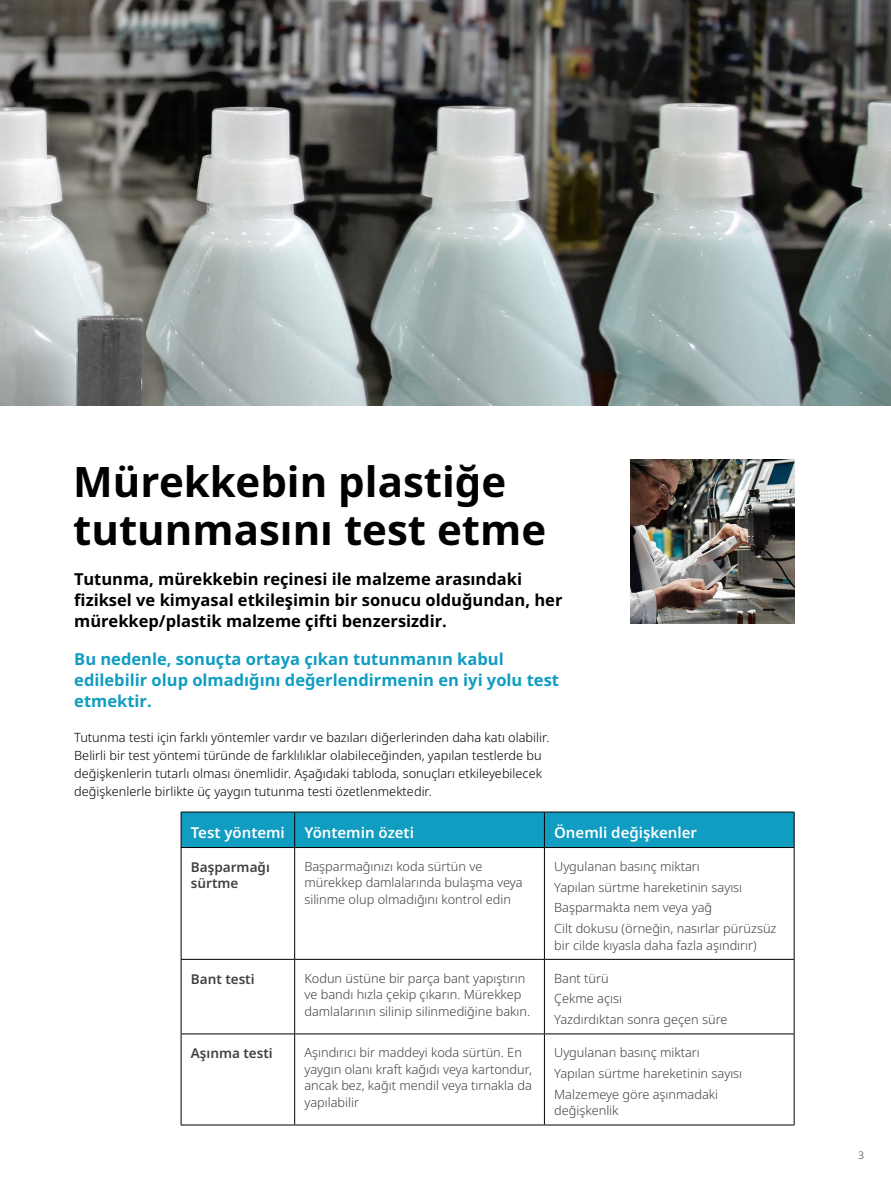
<style>
.page{position:relative;width:891px;height:1188px;background:#fff}
.page>*{position:absolute;margin:0;border:0;box-sizing:border-box;transform-origin:0 0}
.Copyright_Line{font:700 42px/48px "Noto Sans";color:#000}
.Copyright_Line-2{font:700 16.5px/21px "Noto Sans";color:#000}
.Copyright_Line-3{font:700 16.5px/21px "Noto Sans";color:#109dc1}
.Copyright_Line-4{font:600 15px "Noto Sans";color:#fff}
.Copyright_Line-5{font:600 13.5px/16.5px "Noto Sans";color:#414042}
.Copyright_Line-6{font:300 12.75px/16.5px "Noto Sans";color:#414042}
.Copyright_Line-7{font:300 12.75px/18px "Noto Sans";color:#000}
.t1{font:300 10.5px "Noto Sans";color:#414042}
</style>
<div class="page">
<img style="left:0;top:0;width:891px;height:406px">
<div style="left:182px;top:813px;width:612px;height:34px;background:#109dc1"></div>
<hr style="left:294px;top:848px;width:1px;height:111px;background:#000">
<hr style="left:544px;top:848px;width:1px;height:111px;background:#000">
<hr style="left:181px;top:959px;width:114px;height:1px;background:#000">
<hr style="left:295px;top:959px;width:249px;height:1px;background:#000">
<hr style="left:294px;top:960px;width:1px;height:74px;background:#000">
<hr style="left:544px;top:959px;width:251px;height:1px;background:#000">
<hr style="left:544px;top:960px;width:1px;height:74px;background:#000">
<hr style="left:181px;top:1034px;width:114px;height:1px;background:#000">
<hr style="left:295px;top:1034px;width:249px;height:1px;background:#000">
<hr style="left:294px;top:1034px;width:1px;height:91px;background:#000">
<hr style="left:544px;top:1034px;width:251px;height:1px;background:#000">
<hr style="left:544px;top:1034px;width:1px;height:91px;background:#000">
<hr style="left:294px;top:812px;width:1px;height:35px;background:#000">
<hr style="left:544px;top:812px;width:1px;height:35px;background:#000">
<hr style="left:181px;top:812px;width:114px;height:1px;background:#000">
<hr style="left:181px;top:812px;width:1px;height:35px;background:#000">
<hr style="left:295px;top:812px;width:249px;height:1px;background:#000">
<hr style="left:544px;top:812px;width:251px;height:1px;background:#000">
<hr style="left:794px;top:812px;width:1px;height:35px;background:#000">
<hr style="left:181px;top:848px;width:1px;height:111px;background:#000">
<hr style="left:794px;top:848px;width:1px;height:111px;background:#000">
<hr style="left:181px;top:960px;width:1px;height:74px;background:#000">
<hr style="left:794px;top:960px;width:1px;height:74px;background:#000">
<hr style="left:181px;top:1034px;width:1px;height:91px;background:#000">
<hr style="left:794px;top:1034px;width:1px;height:91px;background:#000">
<hr style="left:181px;top:1125px;width:114px;height:1px;background:#000">
<hr style="left:295px;top:1125px;width:249px;height:1px;background:#000">
<hr style="left:544px;top:1125px;width:251px;height:1px;background:#000">
<hr style="left:181px;top:847px;width:114px;height:1px;background:#000">
<hr style="left:295px;top:847px;width:249px;height:1px;background:#000">
<hr style="left:544px;top:847px;width:251px;height:1px;background:#000">
<img style="left:630px;top:459px;width:165px;height:165px">
<p class="Copyright_Line" style="left:73px;top:457px;width:475px">Mürekkebin plastiğe tutunmasını test etme</p>
<p class="Copyright_Line-2" style="left:74px;top:568px;width:490px">Tutunma, mürekkebin reçinesi ile malzeme arasındaki fiziksel ve kimyasal etkileşimin bir sonucu olduğundan, her mürekkep/plastik malzeme çifti benzersizdir.</p>
<p class="Copyright_Line-3" style="left:74px;top:648px;width:486px">Bu nedenle, sonuçta ortaya çıkan tutunmanın kabul edilebilir olup olmadığını değerlendirmenin en iyi yolu test etmektir.</p>
<p class="Copyright_Line-7" style="left:74px;top:728px;width:477px">Tutunma testi için farklı yöntemler vardır ve bazıları diğerlerinden daha katı olabilir.<br>Belirli bir test yöntemi türünde de farklılıklar olabileceğinden, yapılan testlerde bu değişkenlerin tutarlı olması önemlidir. Aşağıdaki tabloda, sonuçları etkileyebilecek değişkenlerle birlikte üç yaygın tutunma testi özetlenmektedir.</p>
<p class="Copyright_Line-4" style="left:191px;top:822px;width:96px">Test yöntemi</p>
<p class="Copyright_Line-4" style="left:304px;top:822px;width:111px">Yöntemin özeti</p>
<p class="Copyright_Line-4" style="left:554px;top:822px;width:145px">Önemli değişkenler</p>
<p class="Copyright_Line-5" style="left:191px;top:859px;width:81px">Başparmağı sürtme</p>
<p class="Copyright_Line-6" style="left:304px;top:858px;width:220px">Başparmağınızı koda sürtün ve mürekkep damlalarında bulaşma veya silinme olup olmadığını kontrol edin</p>
<p class="Copyright_Line-6" style="left:554px;top:858px;width:147px">Uygulanan basınç miktarı</p>
<p class="Copyright_Line-6" style="left:554px;top:879px;width:190px">Yapılan sürtme hareketinin sayısı</p>
<p class="Copyright_Line-6" style="left:554px;top:900px;width:160px">Başparmakta nem veya yağ</p>
<p class="Copyright_Line-6" style="left:554px;top:921px;width:224px">Cilt dokusu (örneğin, nasırlar pürüzsüz bir cilde kıyasla daha fazla aşındırır)</p>
<p class="Copyright_Line-5" style="left:191px;top:971px;width:65px">Bant testi</p>
<p class="Copyright_Line-6" style="left:304px;top:970px;width:227px">Kodun üstüne bir parça bant yapıştırın ve bandı hızla çekip çıkarın. Mürekkep damlalarının silinip silinmediğine bakın.</p>
<p class="Copyright_Line-6" style="left:554px;top:970px;width:56px">Bant türü</p>
<p class="Copyright_Line-6" style="left:554px;top:991px;width:69px">Çekme açısı</p>
<p class="Copyright_Line-6" style="left:554px;top:1012px;width:175px">Yazdırdıktan sonra geçen süre</p>
<p class="Copyright_Line-5" style="left:191px;top:1045px;width:83px">Aşınma testi</p>
<p class="Copyright_Line-6" style="left:304px;top:1045px;width:229px">Aşındırıcı bir maddeyi koda sürtün. En yaygın olanı kraft kağıdı veya kartondur, ancak bez, kağıt mendil veya tırnakla da yapılabilir</p>
<p class="Copyright_Line-6" style="left:554px;top:1045px;width:147px">Uygulanan basınç miktarı</p>
<p class="Copyright_Line-6" style="left:554px;top:1065px;width:190px">Yapılan sürtme hareketinin sayısı</p>
<p class="Copyright_Line-6" style="left:554px;top:1086px;width:166px">Malzemeye göre aşınmadaki değişkenlik</p>
<p class="t1" style="left:858px;top:1148px;width:7px">3</p>
</div>
